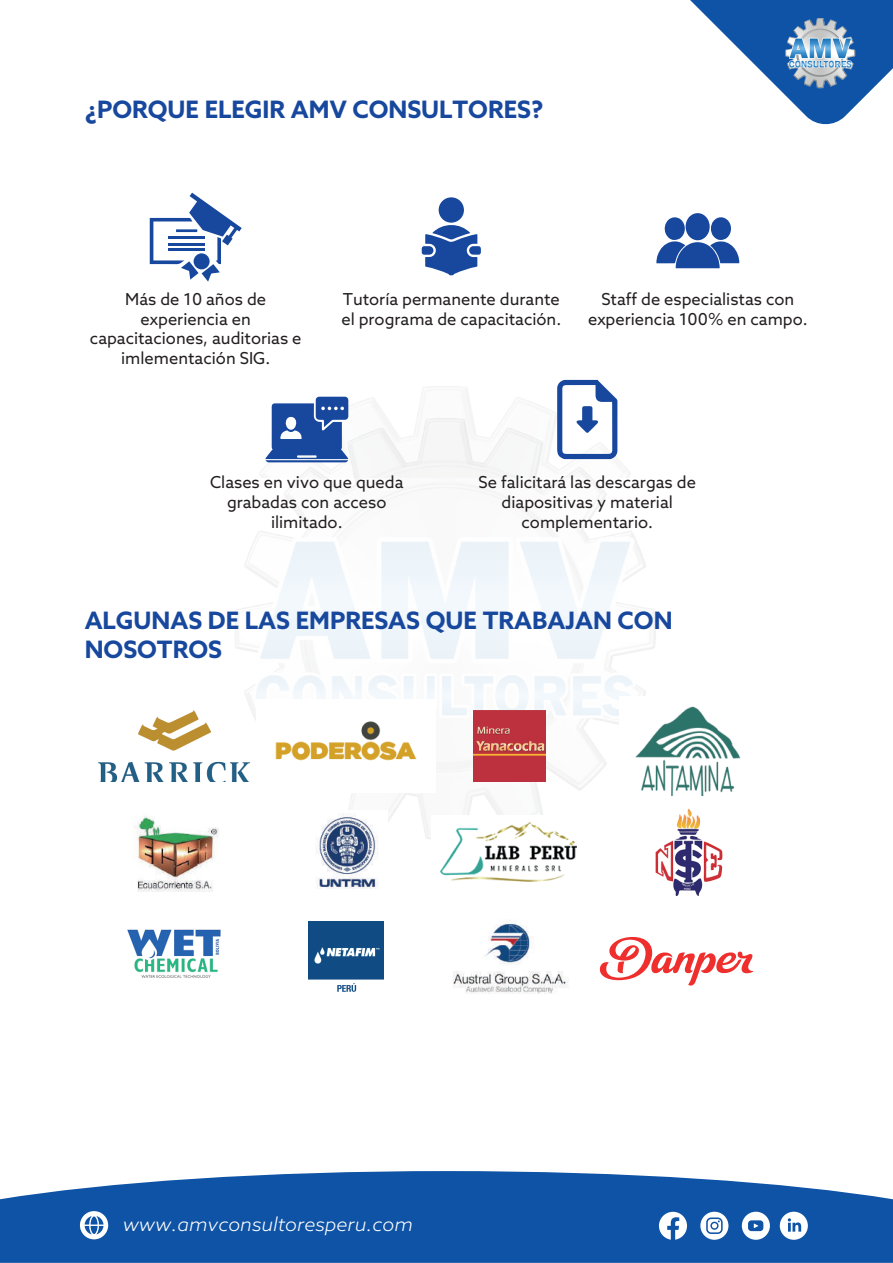
<style>
.page{position:relative;width:893px;height:1263px;background:#fff}
.page>*{position:absolute;margin:0;border:0;box-sizing:border-box;transform-origin:0 0}
.t1{font:700 24px/28.8px "Azo Sans";color:#17489e}
.t2{font:italic 300 19.05px "Azo Sans";color:#fff;scale:1.05 1}
.t3{font:16.5px/19.8px "Azo Sans";color:#231f20;text-align:center}
</style>
<div class="page">
<svg style="left:690px;top:0;width:203px;height:125px"></svg>
<img style="left:783px;top:17px;width:75px;height:74px">
<svg style="left:0;top:1171px;width:893px;height:92px;background:#2664ae"></svg>
<svg style="left:80px;top:1211px;width:28px;height:28px"></svg>
<svg style="left:700px;top:1212px;width:28px;height:28px"></svg>
<svg style="left:659px;top:1212px;width:28px;height:28px"></svg>
<svg style="left:742px;top:1212px;width:28px;height:28px"></svg>
<svg style="left:780px;top:1212px;width:28px;height:28px"></svg>
<svg style="left:150px;top:193px;width:92px;height:89px"></svg>
<svg style="left:265px;top:397px;width:83px;height:65px"></svg>
<svg style="left:656px;top:213px;width:84px;height:55px"></svg>
<div style="left:439px;top:197px;width:25px;height:26px;background:#17489e;border-radius:50%"></div>
<svg style="left:422px;top:222px;width:59px;height:53px"></svg>
<svg style="left:557px;top:380px;width:60px;height:79px"></svg>
<img style="left:98px;top:710px;width:151px;height:72px">
<svg style="left:599px;top:937px;width:155px;height:49px"></svg>
<img style="left:453px;top:924px;width:116px;height:70px">
<img style="left:309px;top:921px;width:74px;height:71px">
<img style="left:127px;top:929px;width:94px;height:49px">
<img style="left:135px;top:816px;width:84px;height:75px">
<img style="left:315px;top:813px;width:64px;height:76px">
<img style="left:440px;top:822px;width:137px;height:60px">
<img style="left:655px;top:808px;width:68px;height:88px">
<img style="left:635px;top:706px;width:106px;height:90px">
<img style="left:473px;top:710px;width:73px;height:72px">
<img style="left:275px;top:721px;width:142px;height:40px">
<h1 class="t1" style="left:85px;top:95px;width:460px">¿PORQUE ELEGIR AMV CONSULTORES?</h1>
<p class="t3" style="left:90px;top:289px;width:213px">Más de 10 años de experiencia en capacitaciones, auditorias e imlementación SIG.</p>
<p class="t3" style="left:341px;top:289px;width:221px;text-align:left">Tutoría permanente durante el programa de capacitación.</p>
<p class="t3" style="left:588px;top:289px;width:221px">Staff de especialistas con experiencia 100% en campo.</p>
<p class="t3" style="left:210px;top:472px;width:195px">Clases en vivo que queda grabadas con acceso ilimitado.</p>
<p class="t3" style="left:479px;top:472px;width:219px">Se falicitará las descargas de diapositivas y material complementario.</p>
<h1 class="t1" style="left:85px;top:606px;width:589px">ALGUNAS DE LAS EMPRESAS QUE TRABAJAN CON<br>NOSOTROS</h1>
<p class="t2" style="left:123px;top:1212px;width:278px">www.amvconsultoresperu.com</p>
</div>
